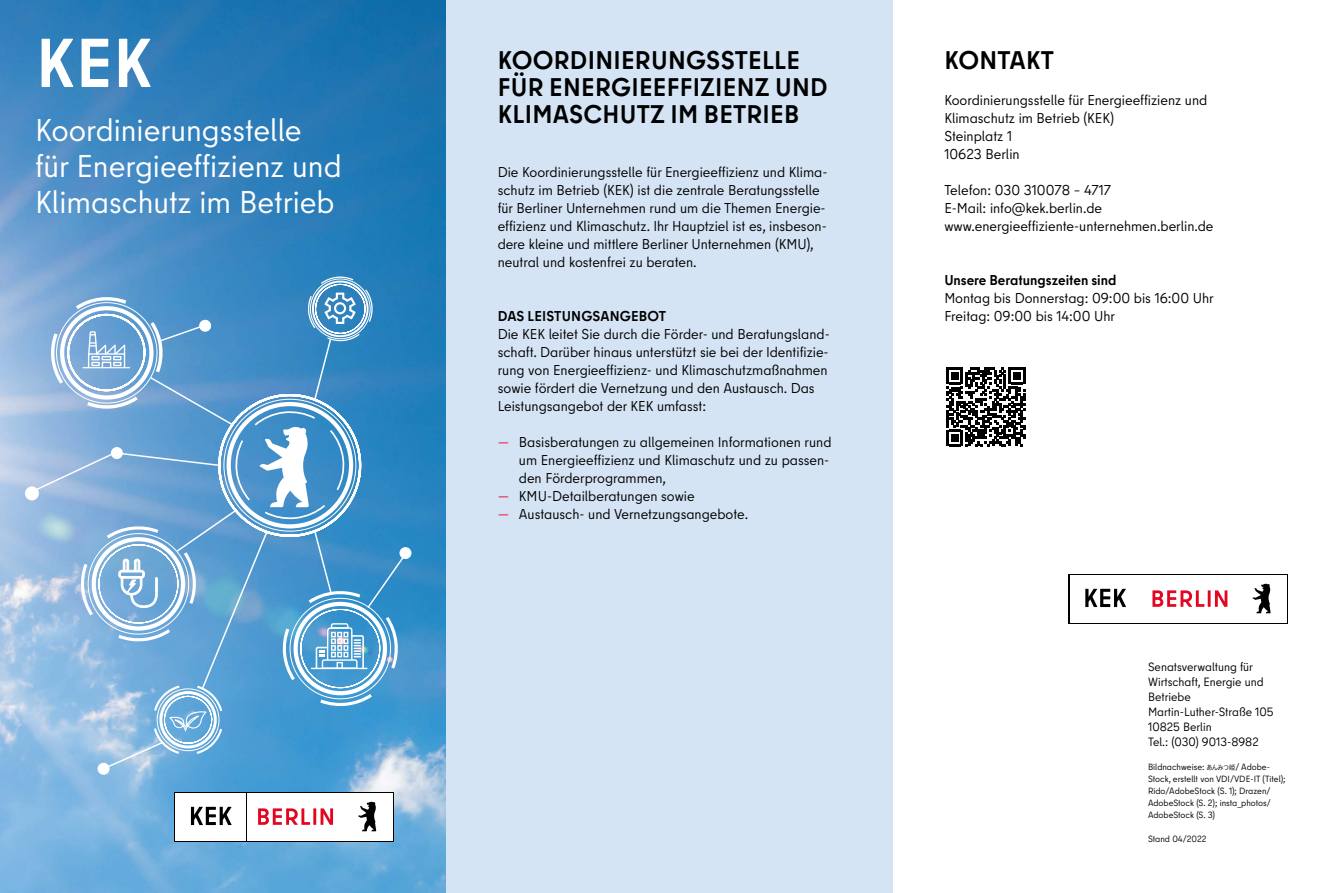
<style>
.page{position:relative;width:1340px;height:893px;background:#fff}
.page>*{position:absolute;margin:0;border:0;box-sizing:border-box;transform-origin:0 0}
.Titel{font:700 69px "Berlin Type";color:#fff}
.Big_Sub{font:31.5px/36px "Berlin Type";color:#fff}
.t1{font:700 25.5px/27px "Berlin Type";letter-spacing:.01em;color:#000}
.C1{font:14.25px/18px "Berlin Type";color:#000}
.C1-2{font:700 14.25px "Berlin Type";color:#000}
.Copy_H2{font:700 14.25px "Berlin Type";letter-spacing:.01em;color:#000}
.Impressum_1{font:12px/15px "Berlin Type";color:#000}
.Impressum_2{font:9px/12px "Berlin Type";color:#000}
.s1{color:#e40521}
.s2{font-family:"Yu Gothic UI";font-size:6.75px}
</style>
<div class="page">
<img style="left:0;top:0;width:446px;height:893px">
<div style="left:98px;top:763px;width:12px;height:12px;background:#fff;border-radius:50%"></div>
<div style="left:25px;top:486px;width:14px;height:14px;background:#fff;border-radius:50%"></div>
<div style="left:399px;top:547px;width:12px;height:12px;background:#fff;border-radius:50%"></div>
<svg style="left:28px;top:277px;width:379px;height:494px;background:#6da8d5"></svg>
<div style="left:446px;top:0;width:447px;height:893px;background:#d5e4f4"></div>
<svg style="left:946px;top:368px;width:79px;height:78px"></svg>
<svg style="left:174px;top:792px;width:219px;height:49px"></svg>
<div style="left:175px;top:793px;width:71px;height:47px;background:#fff"></div>
<div style="left:247px;top:793px;width:97px;height:47px;background:#fff"></div>
<div style="left:345px;top:793px;width:47px;height:47px;background:#fff"></div>
<svg style="left:258px;top:808px;width:75px;height:17px"></svg>
<svg style="left:358px;top:802px;width:18px;height:29px"></svg>
<svg style="left:191px;top:807px;width:41px;height:18px"></svg>
<svg style="left:1152px;top:590px;width:75px;height:17px"></svg>
<svg style="left:1252px;top:584px;width:18px;height:29px"></svg>
<svg style="left:1085px;top:589px;width:41px;height:18px"></svg>
<p class="Titel" style="left:36px;top:19px;width:118px">KEK</p>
<p class="Big_Sub" style="left:35px;top:112px;width:308px">Koordinierungsstelle für Energieeffizienz und<br>Klimaschutz im Betrieb</p>
<h1 class="t1" style="left:498px;top:47px;width:331px">KOORDINIERUNGSSTELLE<br>FÜR ENERGIEEFFIZIENZ UND</h1>
<h1 class="t1" style="left:498px;top:101px;width:303px">KLIMASCHUTZ IM BETRIEB</h1>
<p class="C1" style="left:497px;top:163px;width:331px">Die Koordinierungsstelle für Energieeffizienz und Klima&shy;schutz im Betrieb (KEK) ist die zentrale Beratungsstelle für Berliner Unternehmen rund um die Themen Energie&shy;effizienz und Klimaschutz. Ihr Hauptziel ist es, insbeson&shy;dere kleine und mittlere Berliner Unternehmen (KMU), neutral und kostenfrei zu beraten.</p>
<h2 class="Copy_H2" style="left:498px;top:307px;width:170px">DAS LEISTUNGSANGEBOT</h2>
<p class="C1" style="left:497px;top:325px;width:333px">Die KEK leitet Sie durch die Förder- und Beratungsland&shy;schaft. Darüber hinaus unterstützt sie bei der Identifizie&shy;rung von Energieeffizienz- und Klimaschutzmaßnahmen sowie fördert die Vernetzung und den Austausch. Das Leistungsangebot der KEK umfasst:</p>
<p class="C1" style="left:519px;top:433px;width:314px;text-indent:-21px"><span class="s1">—</span> Basisberatungen zu allgemeinen Informationen rund um Energieeffizienz und Klimaschutz und zu passen&shy;den Förderprogrammen,</p>
<p class="C1" style="left:497px;top:487px;width:198px"><span class="s1">—</span> KMU-Detailberatungen sowie</p>
<p class="C1" style="left:497px;top:505px;width:252px"><span class="s1">—</span> Austausch- und Vernetzungsangebote.</p>
<h1 class="t1" style="left:944px;top:47px;width:111px">KONTAKT</h1>
<p class="C1" style="left:944px;top:91px;width:264px">Koordinierungsstelle für Energieeffizienz und</p>
<p class="C1" style="left:944px;top:109px;width:171px">Klimaschutz im Betrieb (KEK)</p>
<p class="C1" style="left:944px;top:127px;width:69px">Steinplatz 1</p>
<p class="C1" style="left:944px;top:145px;width:77px">10623 Berlin</p>
<p class="C1" style="left:944px;top:181px;width:168px">Telefon: 030 310078 – 4717</p>
<p class="C1" style="left:944px;top:199px;width:159px">E-Mail: info@kek.berlin.de</p>
<p class="C1" style="left:944px;top:217px;width:270px">www.energieeffiziente-unternehmen.berlin.de</p>
<p class="C1-2" style="left:944px;top:271px;width:174px">Unsere Beratungszeiten sind</p>
<p class="C1" style="left:944px;top:289px;width:271px">Montag bis Donnerstag: 09:00 bis 16:00 Uhr</p>
<p class="C1" style="left:944px;top:307px;width:172px">Freitag: 09:00 bis 14:00 Uhr</p>
<p class="Impressum_1" style="left:1148px;top:659px;width:117px">Senatsverwaltung für<br>Wirtschaft, Energie und<br>Betriebe</p>
<p class="Impressum_1" style="left:1148px;top:704px;width:127px">Martin-Luther-Straße 105</p>
<p class="Impressum_1" style="left:1148px;top:719px;width:65px">10825 Berlin</p>
<p class="Impressum_1" style="left:1148px;top:734px;width:112px">Tel.: (030) 9013-8982</p>
<p class="Impressum_2" style="left:1148px;top:761px;width:139px">Bildnachweise: <span class="s2">あんみつ姫</span>/ Adobe-<br>Stock, erstellt von VDI/VDE-IT (Titel);<br>Rido/AdobeStock (S. 1); Drazen/<br>AdobeStock (S. 2); insta_photos/<br>AdobeStock (S. 3)</p>
<p class="Impressum_2" style="left:1148px;top:833px;width:60px">Stand 04/2022</p>
</div>
